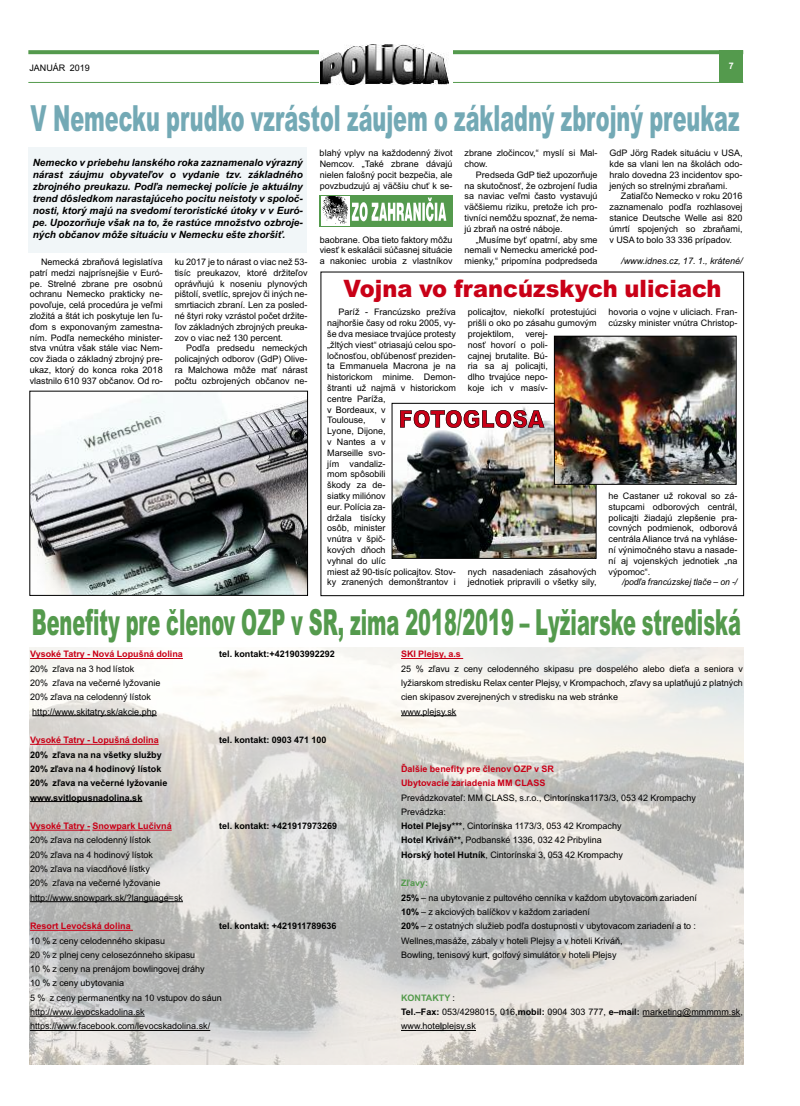
<style>
.page{position:relative;width:800px;height:1106px;background:#fff}
.page>*{position:absolute;margin:0;border:0;box-sizing:border-box;transform-origin:0 0}
.t1{font:900 36px "Arial";color:#549a4d;scale:.54 1}
.t2{font:900 36px "Arial";color:#73a9b5;scale:.58 1}
.t3{font:900 24px "Arial";color:#c90017;scale:.94 1}
.t4{font:italic 700 10px/12px "Arial";color:#000;text-align:justify}
.t5{font:9px/10.8px "Arial";color:#000;text-align:justify}
.t6{font:700 9px/14.3px "Arial";color:#000}
.t7{font:700 9px/14.3px "Arial";color:#c90017}
.t8{font:italic 9px "Arial";color:#000}
.t9{font:italic 9px "Arial";color:#000;scale:.95 1}
.t10{font:700 9px "Arial";color:#fff}
.s1{font-weight:700}
.s2{font-weight:700;color:#549a4d}
</style>
<div class="page">
<hr style="left:28px;top:82px;width:715px;height:1px;background:#549a4d">
<svg style="left:28px;top:50px;width:691px;height:4px;background:#5c9e55"></svg>
<div style="left:719px;top:50px;width:24px;height:33px;background:#549a4d"></div>
<div style="left:319px;top:43px;width:133px;height:44px;background:linear-gradient(to right,#fff,#fff)"></div>
<img style="left:321px;top:44px;width:127px;height:40px">
<div style="left:29px;top:147px;width:278px;height:105px;background:#f1f6f8"></div>
<img style="left:31px;top:394px;width:275px;height:200px">
<div style="left:29px;top:390px;width:279px;height:206px;border:1px solid #000"></div>
<div style="left:319px;top:195px;width:134px;height:32px;background:#549a4d"></div>
<img style="left:321px;top:197px;width:28px;height:28px">
<svg style="left:352px;top:197px;width:94px;height:24px"></svg>
<img style="left:29px;top:647px;width:714px;height:417px">
<hr style="left:30px;top:658px;width:153px;height:1px;background:#c90017">
<hr style="left:32px;top:715px;width:125px;height:1px;background:#000">
<hr style="left:30px;top:744px;width:129px;height:1px;background:#c90017">
<hr style="left:30px;top:801px;width:112px;height:1px;background:#000">
<hr style="left:30px;top:829px;width:60px;height:1px;background:#c90017">
<hr style="left:92px;top:829px;width:80px;height:1px;background:#c90017">
<hr style="left:30px;top:901px;width:153px;height:1px;background:#000">
<hr style="left:30px;top:929px;width:103px;height:1px;background:#c90017">
<hr style="left:30px;top:1015px;width:115px;height:1px;background:#000">
<hr style="left:30px;top:1030px;width:180px;height:1px;background:#000">
<hr style="left:401px;top:658px;width:62px;height:1px;background:#c90017">
<hr style="left:401px;top:715px;width:55px;height:1px;background:#000">
<hr style="left:642px;top:1015px;width:98px;height:1px;background:#000">
<hr style="left:401px;top:1030px;width:75px;height:1px;background:#000">
<img style="left:393px;top:407px;width:201px;height:150px">
<div style="left:391px;top:403px;width:205px;height:156px;border:1px solid #000"></div>
<img style="left:555px;top:338px;width:179px;height:145px">
<div style="left:553px;top:336px;width:183px;height:149px;border:1px solid #000"></div>
<svg style="left:400px;top:410px;width:144px;height:18px"></svg>
<p class="t5" style="left:29px;top:63px;width:62px">JANUÁR 2019</p>
<p class="t10" style="left:728px;top:60px;width:7px">7</p>
<h1 class="t2" style="left:31px;top:97px;width:1223px">V Nemecku prudko vzrástol záujem o základný zbrojný preukaz</h1>
<p class="t4" style="left:33px;top:157px;width:271px">Nemecko v priebehu lanského roka zaznamenalo výrazný nárast záujmu obyvateľov o vydanie tzv. základného zbrojného preukazu. Podľa nemeckej polície je aktuálny trend dôsledkom narastajúceho pocitu neistoty v spoloč&shy;nosti, ktorý majú na svedomí teroristické útoky v v Euró&shy;pe. Upozorňuje však na to, že rastúce množstvo ozbroje&shy;ných občanov môže situáciu v Nemecku ešte zhoršiť.</p>
<p class="t5" style="left:30px;top:256px;width:134px;text-indent:11px">Nemecká zbraňová legislatíva patrí medzi najprísnejšie v Euró&shy;pe. Strelné zbrane pre osobnú ochranu Nemecko prakticky ne&shy;povoľuje, celá procedúra je veľmi zložitá a štát ich poskytuje len ľu&shy;ďom s exponovaným zamestna&shy;ním. Podľa nemeckého minister&shy;stva vnútra však stále viac Nem&shy;cov žiada o základný zbrojný pre&shy;ukaz, ktorý do konca roka 2018 vlastnilo 610 937 občanov. Od ro-</p>
<p class="t5" style="left:175px;top:256px;width:134px">ku 2017 je to nárast o viac než 53- tisíc preukazov, ktoré držiteľov oprávňujú k noseniu plynových pištolí, svetlíc, sprejov či iných ne&shy;smrtiacich zbraní. Len za posled&shy;né štyri roky vzrástol počet držite&shy;ľov základných zbrojných preuka&shy;zov o viac než 130 percent.</p>
<p class="t5" style="left:175px;top:343px;width:134px;text-indent:11px">Podľa predsedu nemeckých policajných odborov (GdP) Olive&shy;ra Malchowa môže mať nárast počtu ozbrojených občanov ne-</p>
<p class="t5" style="left:319px;top:148px;width:134px">blahý vplyv na každodenný život Nemcov. „Také zbrane dávajú nielen falošný pocit bezpečia, ale povzbudzujú aj väčšiu chuť k se-</p>
<p class="t5" style="left:319px;top:234px;width:134px">baobrane. Oba tieto faktory môžu viesť k eskalácii súčasnej situácie a nakoniec urobia z vlastníkov</p>
<p class="t5" style="left:464px;top:148px;width:134px">zbrane zločincov,“ myslí si Mal&shy;chow.</p>
<p class="t5" style="left:464px;top:169px;width:134px;text-indent:11px">Predseda GdP tiež upozorňuje na skutočnosť, že ozbrojení ľudia sa naviac veľmi často vystavujú väčšiemu riziku, pretože ich pro&shy;tivníci nemôžu spoznať, že nema&shy;jú zbraň na ostré náboje.</p>
<p class="t5" style="left:464px;top:234px;width:134px;text-indent:11px">„Musíme byť opatrní, aby sme nemali v Nemecku americké pod&shy;mienky,“ pripomína podpredseda</p>
<p class="t5" style="left:609px;top:148px;width:134px">GdP Jörg Radek situáciu v USA, kde sa vlani len na školách odo&shy;hralo dovedna 23 incidentov spo&shy;jených so strelnými zbraňami.</p>
<p class="t5" style="left:609px;top:191px;width:134px;text-indent:11px">Zatiaľčo Nemecko v roku 2016 zaznamenalo podľa rozhlasovej stanice Deutsche Welle asi 820 úmrtí spojených so zbraňami, v USA to bolo 33 336 prípadov.</p>
<p class="t8" style="left:621px;top:256px;width:123px">/www.idnes.cz, 17. 1., krátené/</p>
<h2 class="t3" style="left:343px;top:274px;width:403px">Vojna vo francúzskych uliciach</h2>
<p class="t5" style="left:327px;top:307px;width:130px;text-align:left;text-indent:11px">Paríž - Francúzsko prežíva najhoršie časy od roku 2005, vy&shy;še dva mesiace trvajúce protesty „žltých viest“ otriasajú celou spo&shy;ločnosťou, obľúbenosť preziden&shy;ta Emmanuela Macrona je na historickom minime. Demon&shy;štranti už najmä v historickom centre Paríža,<br>v Bordeaux, v<br>Toulouse,</p>
<p class="t5" style="left:327px;top:415px;width:130px;text-align:left;text-indent:54px">v<br>Lyone, Dijone,<br>v Nantes a v<br>Marseille svo-<br>jím vandaliz-<br>mom spôsobili<br>škody za de-<br>siatky miliónov<br>eur. Polícia za-<br>držala tisícky<br>osôb, minister<br>vnútra v špič-<br>kových dňoch<br>vyhnal do ulíc<br>miest až 90-tisíc policajtov. Stov&shy;ky zranených demonštrantov i</p>
<p class="t5" style="left:468px;top:307px;width:130px">policajtov, niekoľkí protestujúci prišli o oko po zásahu gumovým projektilom,</p>
<p class="t5" style="left:468px;top:328px;width:81px;text-indent:57px">verej&shy;nosť hovorí o poli&shy;cajnej brutalite. Bú&shy;ria sa aj policajti, dlho trvajúce nepo&shy;koje ich v masív-</p>
<p class="t5" style="left:468px;top:566px;width:130px">nych nasadeniach zásahových jednotiek pripravili o všetky sily,</p>
<p class="t5" style="left:608px;top:307px;width:130px">hovoria o vojne v uliciach. Fran&shy;cúzsky minister vnútra Christop-</p>
<p class="t5" style="left:608px;top:490px;width:130px">he Castaner už rokoval so zá&shy;stupcami odborových centrál, policajti žiadajú zlepšenie pra&shy;covných podmienok, odborová centrála Aliance trvá na vyhláse&shy;ní výnimočného stavu a nasade&shy;ní aj vojenských jednotiek „na výpomoc“.</p>
<p class="t9" style="left:622px;top:577px;width:123px">/podľa francúzskej tlače – on -/</p>
<h1 class="t1" style="left:32px;top:601px;width:1314px">Benefity pre členov OZP v SR, zima 2018/2019 – Lyžiarske strediská</h1>
<p class="t7" style="left:401px;top:647px;width:61px">SKI Plejsy, a.s</p>
<p class="t5" style="left:401px;top:661px;width:343px;line-height:14.3px;text-align:left">25 % zľavu z ceny celodenného skipasu pre dospelého alebo dieťa a seniora v lyžiarskom stredisku Relax center Plejsy, v Krompachoch, zľavy sa uplatňujú z platných cien skipasov zverejnených v stredisku na web stránke<br>www.plejsy.sk</p>
<p class="t7" style="left:30px;top:647px;width:154px">Vysoké Tatry - Nová Lopušná dolina</p>
<p class="t6" style="left:219px;top:647px;width:117px">tel. kontakt:+421903992292</p>
<p class="t5" style="left:30px;top:661px;width:132px;line-height:14.3px;text-align:left">20% zľava na 3 hod lístok<br>20% zľava na večerné lyžovanie<br>20% zľava na celodenný lístok http://www.skitatry.sk/akcie.php</p>
<p class="t7" style="left:30px;top:733px;width:130px">Vysoké Tatry - Lopušná dolina</p>
<p class="t6" style="left:219px;top:733px;width:109px">tel. kontakt: 0903 471 100</p>
<p class="t6" style="left:30px;top:747px;width:139px">20% zľava na na všetky služby<br>20% zľava na 4 hodinový lístok<br>20% zľava na večerné lyžovanie www.svitlopusnadolina.sk</p>
<p class="t7" style="left:30px;top:818px;width:143px">Vysoké Tatry - Snowpark Lučivná</p>
<p class="t6" style="left:219px;top:818px;width:119px">tel. kontakt: +421917973269</p>
<p class="t5" style="left:30px;top:833px;width:154px;line-height:14.3px;text-align:left">20% zľava na celodenný lístok<br>20% zľava na 4 hodinový lístok<br>20% zľava na viacdňové lístky<br>20% zľava na večerné lyžovanie http://www.snowpark.sk/?language=sk</p>
<p class="t7" style="left:30px;top:919px;width:102px">Resort Levočská dolina</p>
<p class="t6" style="left:219px;top:919px;width:119px">tel. kontakt: +421911789636</p>
<p class="t5" style="left:30px;top:933px;width:193px;line-height:14.3px;text-align:left">10 % z ceny celodenného skipasu<br>20 % z plnej ceny celosezónneho skipasu<br>10 % z ceny na prenájom bowlingovej dráhy<br>10 % z ceny ubytovania<br>5 % z ceny permanentky na 10 vstupov do sáun http://www.levocskadolina.sk https://www.facebook.com/levocskadolina.sk/</p>
<p class="t7" style="left:401px;top:761px;width:154px">Ďalšie benefity pre členov OZP v SR<br>Ubytovacie zariadenia MM CLASS</p>
<p class="t5" style="left:401px;top:790px;width:296px;line-height:14.3px;text-align:left">Prevádzkovateľ: MM CLASS, s.r.o., Cintorínska1173/3, 053 42 Krompachy Prevádzka:<br><span class="s1">Hotel Plejsy***</span>, Cintorínska 1173/3, 053 42 Krompachy<br><span class="s1">Hotel Kriváň**,</span> Podbanské 1336, 032 42 Pribylina<br><span class="s1">Horský hotel Hutník</span>, Cintorínska 3, 053 42 Krompachy</p>
<p class="t5" style="left:401px;top:876px;width:297px;line-height:14.3px;text-align:left"><span class="s2">Zľavy:<br></span><span class="s1">25%</span> – na ubytovanie z pultového cenníka v každom ubytovacom zariadení <span class="s1">10%</span> – z akciových balíčkov v každom zariadení<br><span class="s1">20%</span> – z ostatných služieb podľa dostupnosti v ubytovacom zariadení a to :<br>Wellnes,masáže, zábaly v hoteli Plejsy a v hoteli Kriváň,<br>Bowling, tenisový kurt, golfový simulátor v hoteli Plejsy</p>
<p class="t5" style="left:401px;top:990px;width:343px;line-height:14.3px;text-align:left"><span class="s2">KONTAKTY</span> :<br><span class="s1">Tel.–Fax:</span> 053/4298015, 016,<span class="s1">mobil:</span> 0904 303 777, <span class="s1">e–mail:</span> marketing@mmmmm.sk, www.hotelplejsy.sk</p>
</div>
